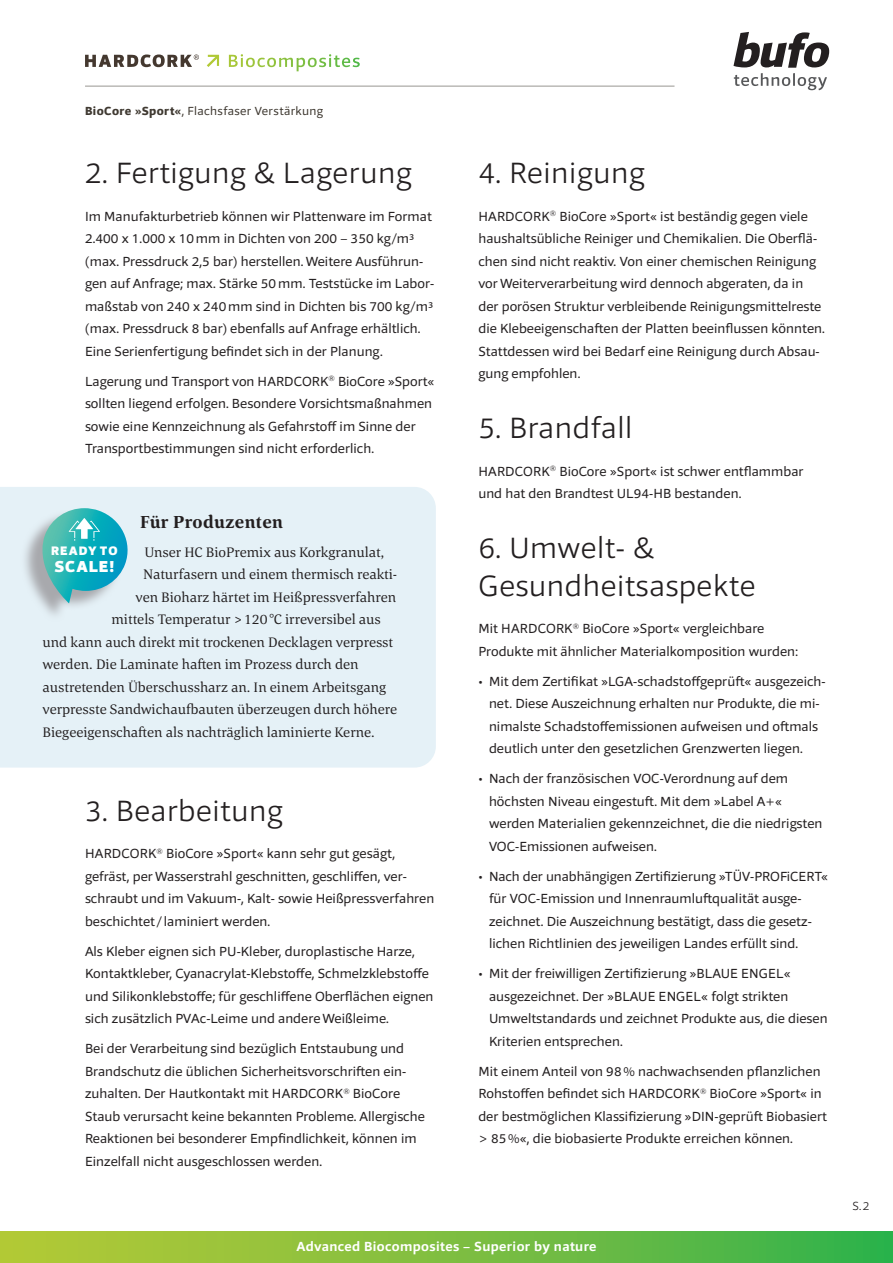
<style>
.page{position:relative;width:893px;height:1263px;background:#fff}
.page>*{position:absolute;margin:0;border:0;box-sizing:border-box;transform-origin:0 0}
.t1{font:300 30px/37.5px "Foro Sans";letter-spacing:.02em;color:#231f20}
.t2{font:700 18px "Corda";letter-spacing:.02em;color:#231f20}
.t3{font:900 16.2px "Foro Sans";letter-spacing:.055em;color:#fff}
.t4{font:14.25px "Corda";color:#231f20}
.t5{font:13.5px/22.5px "Foro Sans";letter-spacing:.005em;color:#231f20}
.t6{font:700 13.5px "Foro Sans";letter-spacing:.03em;color:#fff}
.t7{font:900 12.6px "Foro Sans";letter-spacing:.085em;color:#fff}
.t8{font:12px "Foro Sans";letter-spacing:.03em;color:#3f3931}
.t9{font:300 12px "Foro Sans";color:#231f20}
.s1{font-weight:800}
</style>
<div class="page">
<div style="left:0;top:487px;width:436px;height:280px;background:#e5f1f7"></div>
<div style="left:0;top:1231px;width:893px;height:32px;background:linear-gradient(to right,#bdca35,#36b24c)"></div>
<svg style="left:733px;top:32px;width:96px;height:58px"></svg>
<hr style="left:85px;top:86px;width:589px;height:1px;background:#989692">
<svg style="left:21px;top:510px;width:103px;height:112px;background:#d9e3e9"></svg>
<svg style="left:42px;top:508px;width:91px;height:95px;background:#5dc0c8"></svg>
<svg style="left:207px;top:54px;width:143px;height:17px"></svg>
<svg style="left:85px;top:55px;width:114px;height:12px"></svg>
<p class="t8" style="left:85px;top:104px;width:239px"><span class="s1">BioCore »Sport«</span>, Flachsfaser Verstärkung</p>
<h1 class="t1" style="left:85px;top:154px;width:328px">2. Fertigung &amp; Lagerung</h1>
<p class="t5" style="left:85px;top:205px;width:351px">Im Manufakturbetrieb können wir Plattenware im Format 2.400 x 1.000 x 10mm in Dichten von 200 – 350 kg/m3 (max. Pressdruck 2,5 bar) herstellen. Weitere Ausführun&shy;gen auf Anfrage; max. Stärke 50mm. Teststücke im Labor&shy;maßstab von 240 x 240mm sind in Dichten bis 700 kg/m3 (max. Pressdruck 8 bar) ebenfalls auf Anfrage erhältlich.<br>Eine Serienfertigung befindet sich in der Planung.</p>
<p class="t5" style="left:85px;top:370px;width:351px">Lagerung und Transport von HARDCORK<sup>®</sup> BioCore »Sport« sollten liegend erfolgen. Besondere Vorsichtsmaßnahmen sowie eine Kennzeichnung als Gefahrstoff im Sinne der Transportbestimmungen sind nicht erforderlich.</p>
<h2 class="t2" style="left:140px;top:510px;width:145px">Für Produzenten</h2>
<p class="t4" style="left:145px;top:542px;width:241px">Unser HC BioPremix aus Korkgranulat,</p>
<p class="t4" style="left:143px;top:565px;width:256px">Naturfasern und einem thermisch reakti-</p>
<p class="t4" style="left:136px;top:587px;width:262px">ven Bioharz härtet im Heißpressverfahren</p>
<p class="t4" style="left:112px;top:610px;width:271px">mittels Temperatur &gt;120°C irreversibel aus</p>
<p class="t4" style="left:43px;top:632px;width:352px">und kann auch direkt mit trockenen Decklagen verpresst</p>
<p class="t4" style="left:43px;top:655px;width:318px">werden. Die Laminate haften im Prozess durch den</p>
<p class="t4" style="left:43px;top:677px;width:345px">austretenden Überschussharz an. In einem Arbeitsgang</p>
<p class="t4" style="left:43px;top:700px;width:356px">verpresste Sandwichaufbauten überzeugen durch höhere</p>
<p class="t4" style="left:43px;top:722px;width:334px">Biegeeigenschaften als nachträglich laminierte Kerne.</p>
<p class="t7" style="left:51px;top:543px;width:68px">READY TO</p>
<p class="t3" style="left:55px;top:556px;width:61px">SCALE!</p>
<h1 class="t1" style="left:85px;top:791px;width:199px">3. Bearbeitung</h1>
<p class="t5" style="left:85px;top:842px;width:351px">HARDCORK<sup>®</sup> BioCore »Sport« kann sehr gut gesägt, gefräst, per Wasserstrahl geschnitten, geschliffen, ver&shy;schraubt und im Vakuum-, Kalt- sowie Heißpressverfahren beschichtet/laminiert werden.</p>
<p class="t5" style="left:85px;top:940px;width:350px">Als Kleber eignen sich PU-Kleber, duroplastische Harze, Kontaktkleber, Cyanacrylat-Klebstoffe, Schmelzklebstoffe und Silikonklebstoffe; für geschliffene Oberflächen eignen sich zusätzlich PVAc-Leime und andere Weißleime.</p>
<p class="t5" style="left:85px;top:1037px;width:341px">Bei der Verarbeitung sind bezüglich Entstaubung und Brandschutz die üblichen Sicherheitsvorschriften ein&shy;zuhalten. Der Hautkontakt mit HARDCORK<sup>®</sup> BioCore Staub verursacht keine bekannten Probleme. Allergische Reaktionen bei besonderer Empfindlichkeit, können im Einzelfall nicht ausgeschlossen werden.</p>
<h1 class="t1" style="left:478px;top:154px;width:168px">4. Reinigung</h1>
<p class="t5" style="left:478px;top:205px;width:348px">HARDCORK<sup>®</sup> BioCore »Sport« ist beständig gegen viele haushaltsübliche Reiniger und Chemikalien. Die Oberflä&shy;chen sind nicht reaktiv. Von einer chemischen Reinigung vor Weiterverarbeitung wird dennoch abgeraten, da in der porösen Struktur verbleibende Reinigungsmittelreste die Klebeeigenschaften der Platten beeinflussen könnten.<br>Stattdessen wird bei Bedarf eine Reinigung durch Absau&shy;gung empfohlen.</p>
<h1 class="t1" style="left:478px;top:409px;width:156px">5. Brandfall</h1>
<p class="t5" style="left:478px;top:460px;width:327px">HARDCORK<sup>®</sup> BioCore »Sport« ist schwer entflammbar und hat den Brandtest UL94-HB bestanden.</p>
<h1 class="t1" style="left:478px;top:529px;width:279px">6. Umwelt- &amp;<br>Gesundheitsaspekte</h1>
<p class="t5" style="left:478px;top:617px;width:321px">Mit HARDCORK<sup>®</sup> BioCore »Sport« vergleichbare<br>Produkte mit ähnlicher Materialkomposition wurden:</p>
<p class="t5" style="left:489px;top:670px;width:338px;text-indent:-11px">• Mit dem Zertifikat »LGA-schadstoffgeprüft« ausgezeich&shy;net. Diese Auszeichnung erhalten nur Produkte, die mi&shy;nimalste Schadstoffemissionen aufweisen und oftmals deutlich unter den gesetzlichen Grenzwerten liegen.</p>
<p class="t5" style="left:489px;top:767px;width:335px;text-indent:-11px">• Nach der französischen VOC-Verordnung auf dem höchsten Niveau eingestuft. Mit dem »Label A+« werden Materialien gekennzeichnet, die die niedrigsten VOC-Emissionen aufweisen.</p>
<p class="t5" style="left:489px;top:865px;width:341px;text-indent:-11px">• Nach der unabhängigen Zertifizierung »TÜV-PROFiCERT« für VOC-Emission und Innenraumluftqualität ausge&shy;zeichnet. Die Auszeichnung bestätigt, dass die gesetz&shy;lichen Richtlinien des jeweiligen Landes erfüllt sind.</p>
<p class="t5" style="left:489px;top:962px;width:340px;text-indent:-11px">• Mit der freiwilligen Zertifizierung »BLAUE ENGEL« ausgezeichnet. Der »BLAUE ENGEL« folgt strikten Umweltstandards und zeichnet Produkte aus, die diesen Kriterien entsprechen.</p>
<p class="t5" style="left:478px;top:1060px;width:350px">Mit einem Anteil von 98% nachwachsenden pflanzlichen Rohstoffen befindet sich HARDCORK<sup>®</sup> BioCore »Sport« in der bestmöglichen Klassifizierung »DIN-geprüft Biobasiert &gt; 85%«, die biobasierte Produkte erreichen können.</p>
<p class="t6" style="left:296px;top:1238px;width:302px">Advanced Biocomposites – Superior by nature</p>
<p class="t9" style="left:852px;top:1198px;width:19px">S.2</p>
</div>
